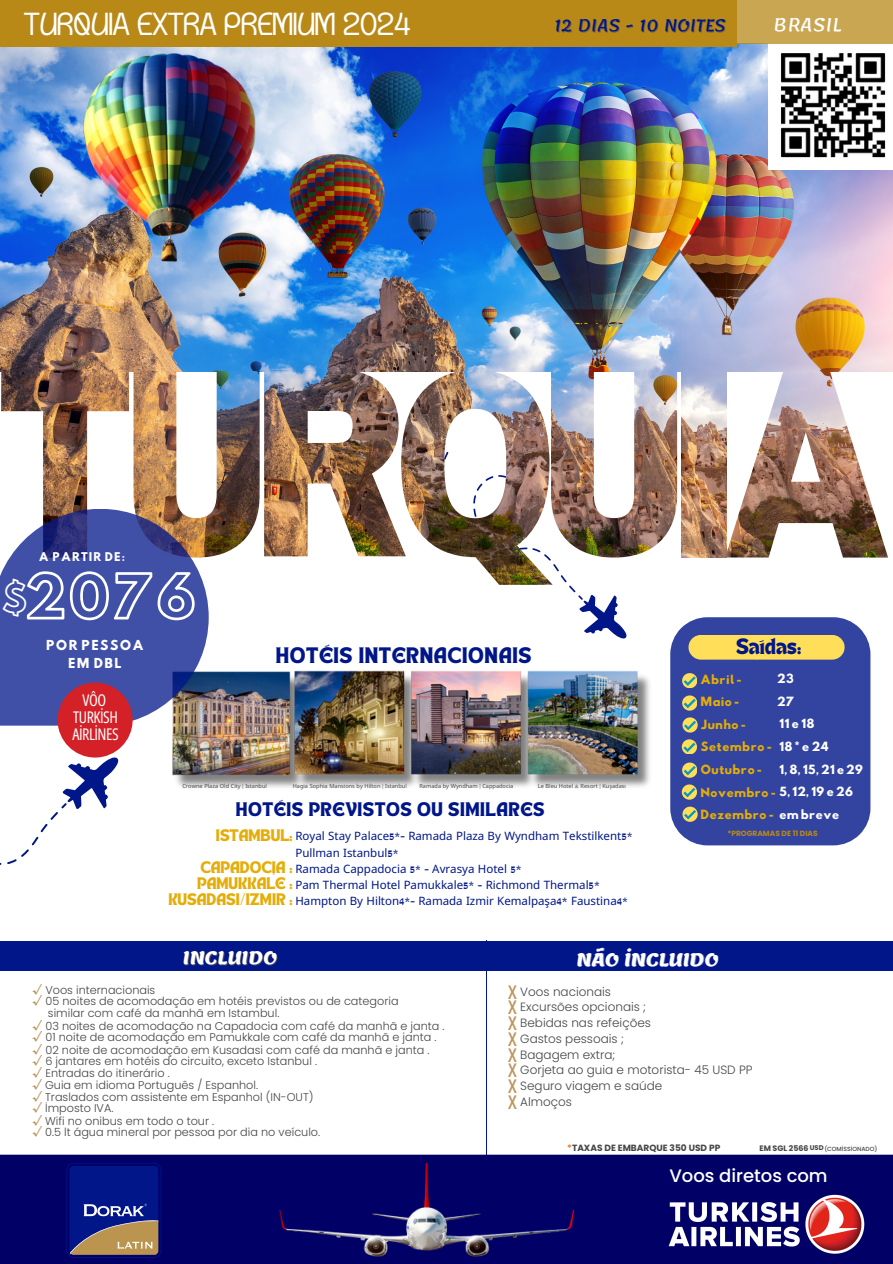
<style>
.page{position:relative;width:893px;height:1264px;background:#fff}
.page>*{position:absolute;margin:0;border:0;box-sizing:border-box;transform-origin:0 0}
.t1{font:54px "Hussar Ekologiczne 1";color:#fff}
.t2{font:34.8px "Hussar Ekologiczne 1";color:#fff}
.t3{font:25.5px "Open Sans Condensed";color:#bc955c}
.t4{font:24.75px "TAN SUMMERS Regular";letter-spacing:-.05em;color:#fff}
.t5{font:500 18px "Poppins";color:#fff}
.t6{font:17.85px "Lemonada";color:#fff}
.t7{font:700 17.7px "Lemonada";color:#fff}
.t8{font:16.35px "Lemonada";color:#001689}
.t9{font:16.2px "TANHEADLINE";letter-spacing:.04em;color:#001689}
.t10{font:16.05px "Open Sans Condensed";letter-spacing:-.03em;color:#fff}
.t11{font:16.05px "TANHEADLINE";color:#001689}
.t12{font:14.25px "TANHEADLINE";letter-spacing:.04em;color:#001689}
.t13{font:12.15px "Hussar Bd";letter-spacing:.09em;color:#fff}
.t14{font:300 12px/15.8px "Poppins";color:#464545}
.t15{font:11.55px "Noto Sans";color:#001689}
.t16{font:300 11.25px/13.5px "Poppins";color:#464545}
.t17{font:11.25px "Hussar Bd";color:#fff}
.t18{font:11.25px "Hussar Bd";letter-spacing:.005em;color:#e4ad08}
.t19{font:10.65px "Hussar Bd";letter-spacing:.09em;color:#fff}
.t20{font:700 9px "Poppins";color:#464545}
.t21{font:700 7.95px "Poppins";color:#464545}
.t22{font:700 7.5px "Poppins";color:#b88917}
.t23{font:700 6.9px "Poppins";color:#464545}
.t24{font:500 6px "Poppins";color:#464545}
.t25{font:5.7px "Noto Sans";color:#464545}
.s1{font-family:"Fb Moshe"}
.s2{font-family:"TANHEADLINE";font-size:12px;color:#e4ad08}
.s3{color:#e4ad08}
.s4{color:rgb(255 255 255/.4)}
.s5{font-weight:600;color:#bc955c}
.s6{color:#f37820}
</style>
<div class="page">
<svg style="left:498px;top:557px;width:129px;height:82px"></svg>
<img style="left:0;top:43px;width:892px;height:328px">
<img style="left:401px;top:370px;width:151px;height:214px">
<img style="left:264px;top:370px;width:142px;height:186px">
<img style="left:681px;top:368px;width:45px;height:189px">
<img style="left:725px;top:370px;width:163px;height:187px">
<img style="left:1px;top:370px;width:128px;height:139px">
<img style="left:133px;top:371px;width:126px;height:186px">
<img style="left:551px;top:371px;width:126px;height:186px">
<hr style="left:485px;top:940px;width:1px;height:224px;background:#001689">
<div style="left:0;top:950px;width:892px;height:20px;background:#001689"></div>
<div style="left:0;top:941px;width:892px;height:21px;background:#001689"></div>
<svg style="left:0;top:756px;width:122px;height:215px"></svg>
<img style="left:83px;top:54px;width:172px;height:208px">
<img style="left:172px;top:671px;width:478px;height:117px">
<div style="left:670px;top:617px;width:200px;height:228px;background:#3344a0"></div>
<div style="left:688px;top:635px;width:156px;height:24px;background:#ffde59"></div>
<svg style="left:0;top:509px;width:209px;height:216px;background:#535ca1"></svg>
<img style="left:768px;top:44px;width:124px;height:126px">
<div style="left:717px;top:0;width:175px;height:44px;background:#c9a651"></div>
<div style="left:1px;top:0;width:735px;height:47px;background:#b88917"></div>
<div style="left:58px;top:682px;width:75px;height:75px;background:#d42027;border-radius:50%"></div>
<svg style="left:682px;top:673px;width:14px;height:14px"></svg>
<svg style="left:682px;top:695px;width:14px;height:15px"></svg>
<svg style="left:682px;top:717px;width:15px;height:15px"></svg>
<svg style="left:681px;top:739px;width:15px;height:15px"></svg>
<svg style="left:682px;top:762px;width:14px;height:15px"></svg>
<svg style="left:681px;top:784px;width:15px;height:15px"></svg>
<svg style="left:682px;top:806px;width:15px;height:15px"></svg>
<img style="left:0;top:1140px;width:892px;height:123px">
<img style="left:639px;top:1176px;width:230px;height:86px">
<img style="left:280px;top:1160px;width:294px;height:98px">
<svg style="left:66px;top:1162px;width:95px;height:95px;background:#383d7e"></svg>
<p class="t4" style="left:24px;top:12px;width:389px">TURQUIA EXTRA PREMIUM 2024</p>
<p class="t8" style="left:553px;top:16px;width:174px">12 DIAS - 10 NOITES</p>
<p class="t6" style="left:773px;top:15px;width:70px">BRASIL</p>
<p class="t19" style="left:39px;top:551px;width:88px">A PARTIR DE:</p>
<p class="t1" style="left:26px;top:575px;width:171px">2076</p>
<p class="t13" style="left:46px;top:639px;width:99px">POR PESSOA</p>
<p class="t2" style="left:2px;top:584px;width:26px">$</p>
<p class="t13" style="left:68px;top:657px;width:55px">EM DBL</p>
<p class="t10" style="left:83px;top:689px;width:25px">VÔO</p>
<p class="t10" style="left:73px;top:706px;width:46px">TURKİSH</p>
<p class="t10" style="left:72px;top:722px;width:48px">AİRLİNES</p>
<p class="t9" style="left:276px;top:646px;width:257px">HOTÉIS INTERNACIONAIS</p>
<p class="t25" style="left:182px;top:782px;width:86px">Crowne Plaza Old City <span class="s1">|</span> Istanbul</p>
<p class="t25" style="left:293px;top:782px;width:116px">Hagia Sophia Mansions by Hilton <span class="s1">|</span> Istanbul</p>
<h2 class="t25" style="left:419px;top:782px;width:95px">Ramada by Wyndham <span class="s1">|</span> Cappadocia</h2>
<h5 class="t25" style="left:537px;top:782px;width:90px">Le Bleu Hotel <span class="s1">&amp;</span> Resort <span class="s1">|</span> Kuşadası</h5>
<p class="t12" style="left:236px;top:801px;width:310px">HOTÉIS PREVISTOS OU SIMILARES</p>
<p class="t15" style="left:216px;top:827px;width:418px"><span class="s2">ISTAMBUL:</span> Royal Stay Palace<span class="s1">5*-</span> Ramada Plaza By Wyndham Tekstilkent<span class="s1">5*</span></p>
<p class="t15" style="left:200px;top:860px;width:322px"><span class="s2">CAPADOCİA :</span> Ramada Cappadocia <span class="s1">5* -</span> Avrasya Hotel <span class="s1">5*</span></p>
<p class="t15" style="left:197px;top:876px;width:404px"><span class="s2">PAMUKKALE :</span> Pam Thermal Hotel Pamukkale<span class="s1">5* -</span> Richmond Thermal<span class="s1">5*</span></p>
<p class="t15" style="left:168px;top:893px;width:461px"><span class="s2">KUSADASI/IZMIR :</span> Hampton By Hilton<span class="s1">4*-</span> Ramada Izmir Kemalpaşa<span class="s1">4*</span> Faustina<span class="s1">4*</span></p>
<p class="t15" style="left:295px;top:844px;width:105px">Pullman Istanbul<span class="s1">5*</span></p>
<p class="t11" style="left:736px;top:638px;width:67px">Saídas:</p>
<p class="t17" style="left:777px;top:673px;width:18px">23</p>
<p class="t17" style="left:777px;top:695px;width:19px">27</p>
<p class="t17" style="left:779px;top:718px;width:37px">11e18</p>
<p class="t17" style="left:779px;top:740px;width:52px">18*e24</p>
<p class="t17" style="left:779px;top:763px;width:86px">1, 8, 15, 21 e 29</p>
<p class="t17" style="left:779px;top:808px;width:62px">em breve</p>
<p class="t18" style="left:700px;top:673px;width:43px">Abril -</p>
<p class="t18" style="left:700px;top:696px;width:40px">Maio -</p>
<p class="t18" style="left:700px;top:718px;width:47px">Junho -</p>
<p class="t18" style="left:700px;top:741px;width:73px">Setembro -</p>
<p class="t18" style="left:700px;top:763px;width:63px">Outubro -</p>
<p class="t17" style="left:700px;top:786px;width:154px"><span class="s3">Novembro -</span> 5, 12, 19 e 26</p>
<p class="t18" style="left:700px;top:809px;width:75px">Dezembro -</p>
<p class="t22" style="left:727px;top:828px;width:92px">*PROGRAMAS DE 11 DIAS</p>
<p class="t7" style="left:183px;top:947px;width:96px">INCLUIDO</p>
<h1 class="t7" style="left:577px;top:949px;width:143px"><span class="s4">NÃO</span> İNCLUIDO</h1>
<p class="t16" style="left:33px;top:983px;width:124px"><span class="s5">√</span> Voos internacionais</p>
<p class="t16" style="left:33px;top:994px;width:367px"><span class="s5">√</span> 05 noites de acomodação em hotéis previstos ou de categoria</p>
<p class="t16" style="left:33px;top:1005px;width:413px;text-indent:15px">similar com café da manhã em Istambul.<br><span class="s5">√</span> 03 noites de acomodação na Capadocia com café da manhã e janta .</p>
<p class="t16" style="left:33px;top:1030px;width:405px"><span class="s5">√</span> 01 noite de acomodação em Pamukkale com café da manhã e janta .</p>
<p class="t16" style="left:33px;top:1042px;width:398px"><span class="s5">√</span> 02 noite de acomodação em Kusadasi com café da manhã e janta .</p>
<p class="t16" style="left:33px;top:1054px;width:286px"><span class="s5">√</span> 6 jantares em hotéis do circuito, exceto Istanbul .</p>
<p class="t16" style="left:33px;top:1066px;width:139px"><span class="s5">√</span> Entradas do itinerário .</p>
<p class="t16" style="left:33px;top:1077px;width:227px"><span class="s5">√</span> Guia em idioma Português / Espanhol.</p>
<p class="t16" style="left:33px;top:1090px;width:282px"><span class="s5">√</span> Traslados com assistente em Espanhol (IN-OUT)</p>
<h4 class="t16" style="left:33px;top:1101px;width:82px"><span class="s5">√</span> İmposto IVA.</h4>
<h4 class="t16" style="left:33px;top:1113px;width:183px"><span class="s5">√</span> Wifi no onibus em todo o tour .</h4>
<h3 class="t16" style="left:33px;top:1125px;width:289px"><span class="s5">√</span> 0.5 lt água mineral por pessoa por dia no veículo.</h3>
<p class="t3" style="left:508px;top:971px;width:11px">x</p>
<p class="t3" style="left:508px;top:987px;width:11px">x</p>
<p class="t3" style="left:508px;top:1002px;width:11px">x</p>
<p class="t3" style="left:508px;top:1018px;width:11px">x</p>
<p class="t3" style="left:508px;top:1034px;width:11px">x</p>
<p class="t3" style="left:508px;top:1050px;width:11px">x</p>
<p class="t3" style="left:508px;top:1065px;width:11px">x</p>
<p class="t3" style="left:508px;top:1081px;width:11px">x</p>
<p class="t14" style="left:520px;top:983px;width:92px">Voos nacionais</p>
<p class="t14" style="left:520px;top:999px;width:127px">Excursões opcionais ;</p>
<p class="t14" style="left:520px;top:1015px;width:132px">Bebidas nas refeições</p>
<p class="t14" style="left:520px;top:1030px;width:105px">Gastos pessoais ;</p>
<p class="t14" style="left:520px;top:1046px;width:96px">Bagagem extra;</p>
<p class="t14" style="left:520px;top:1062px;width:234px">Gorjeta ao guia e motorista- 45 USD PP<br>Seguro viagem e saúde</p>
<p class="t14" style="left:520px;top:1093px;width:53px">Almoços</p>
<p class="t20" style="left:567px;top:1141px;width:155px"><span class="s6">*</span>TAXAS DE EMBARQUE 350 USD PP</p>
<p class="t21" style="left:759px;top:1142px;width:51px">EM SGL 2566</p>
<p class="t23" style="left:809px;top:1142px;width:15px">USD</p>
<p class="t24" style="left:824px;top:1144px;width:55px">(COMİSSİONADO)</p>
<p class="t5" style="left:669px;top:1162px;width:160px">Voos diretos com</p>
</div>
